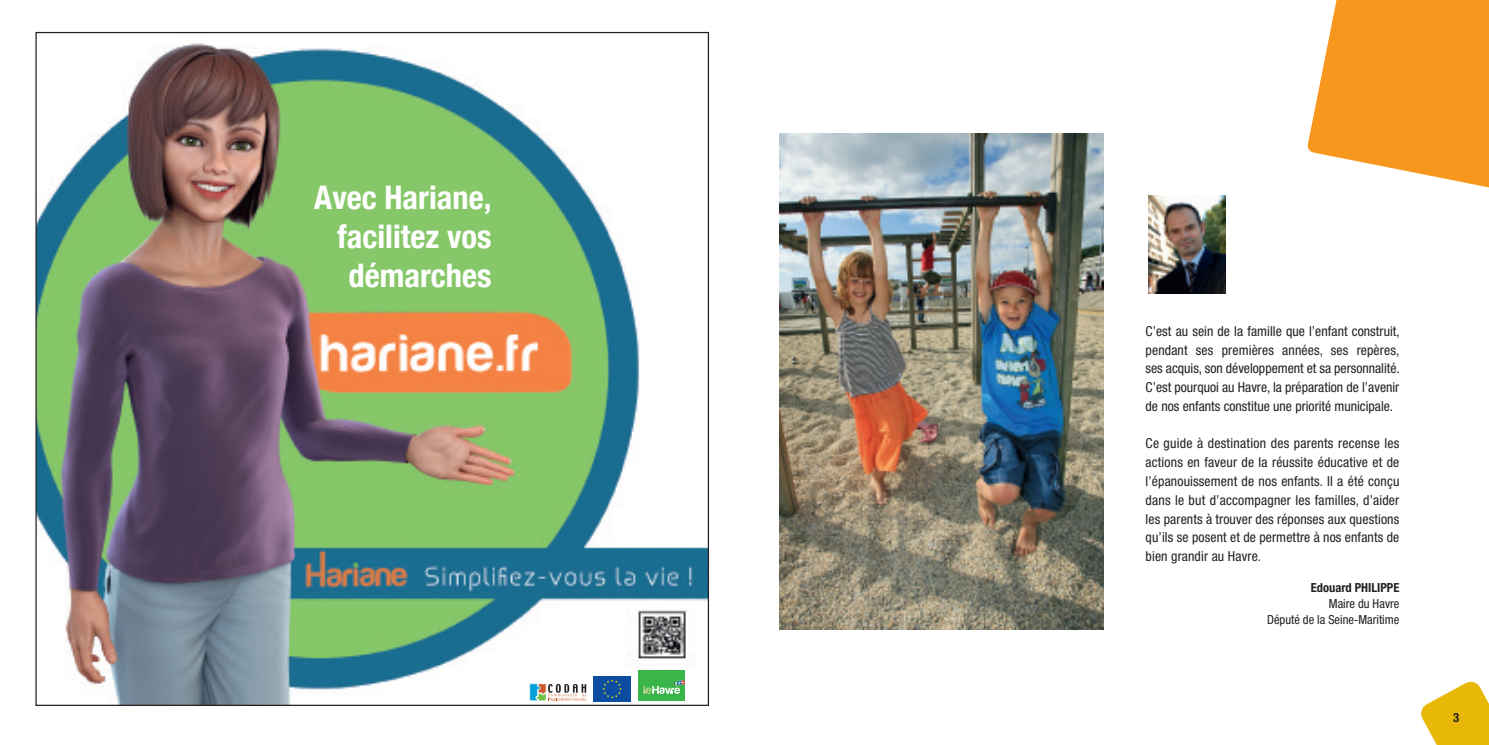
<style>
.page{position:relative;width:1489px;height:745px;background:#fff}
.page>*{position:absolute;margin:0;border:0;box-sizing:border-box;transform-origin:0 0}
.t1{font:700 condensed 32.5px/39.2px "Helvetica Neue";color:#fff;text-align:right}
.t2{font:condensed 13.75px/18.8px "Helvetica Neue";letter-spacing:.01em;color:#231f20;text-align:justify}
.t3{font:700 condensed 12.75px "Helvetica Neue";color:#231f20}
.t4{font:condensed 12.5px/16.2px "Helvetica Neue";color:#231f20;text-align:right}
.t5{font:700 condensed 12.5px "Helvetica Neue";color:#231f20}
</style>
<div class="page">
<img style="left:37px;top:43px;width:670px;height:660px">
<svg style="left:1421px;top:681px;width:67px;height:63px"></svg>
<img style="left:780px;top:133px;width:323px;height:496px">
<svg style="left:1307px;top:0;width:181px;height:188px"></svg>
<img style="left:1148px;top:195px;width:76px;height:99px">
<svg style="left:529px;top:682px;width:58px;height:20px"></svg>
<div style="left:529px;top:683px;width:9px;height:17px;background:#00a0db"></div>
<div style="left:529px;top:683px;width:9px;height:17px;border:1px solid #fff"></div>
<svg style="left:535px;top:683px;width:51px;height:18px"></svg>
<div style="left:591px;top:675px;width:42px;height:27px;background:#fff"></div>
<svg style="left:593px;top:701px;width:38px;height:1px"></svg>
<div style="left:593px;top:675px;width:38px;height:26px;background:#0d4da1"></div>
<svg style="left:602px;top:679px;width:19px;height:19px"></svg>
<div style="left:636px;top:669px;width:49px;height:31px;background:#fff"></div>
<div style="left:638px;top:669px;width:46px;height:31px;background:#3ab54a"></div>
<svg style="left:643px;top:680px;width:41px;height:13px"></svg>
<h1 class="t1" style="left:314px;top:177px;width:179px">avec Hariane, facilitez vos démarches</h1>
<p class="t2" style="left:1145px;top:322px;width:256px">C’est au sein de la famille que l’enfant construit, pendant ses premières années, ses repères, ses acquis, son développement et sa personnalité.<br>C’est pourquoi au Havre, la préparation de l’avenir de nos enfants constitue une priorité municipale.</p>
<p class="t2" style="left:1145px;top:435px;width:255px">Ce guide à destination des parents recense les actions en faveur de la réussite éducative et de l’épanouissement de nos enfants. Il a été conçu dans le but d’accompagner les familles, d’aider les parents à trouver des réponses aux questions qu’ils se posent et de permettre à nos enfants de bien grandir au Havre.</p>
<p class="t5" style="left:1310px;top:582px;width:90px">Edouard PHILIPPE</p>
<p class="t4" style="left:1266px;top:596px;width:134px">Maire du Havre<br>Député de la Seine-Maritime</p>
<p class="t3" style="left:1452px;top:712px;width:8px">3</p>
</div>
